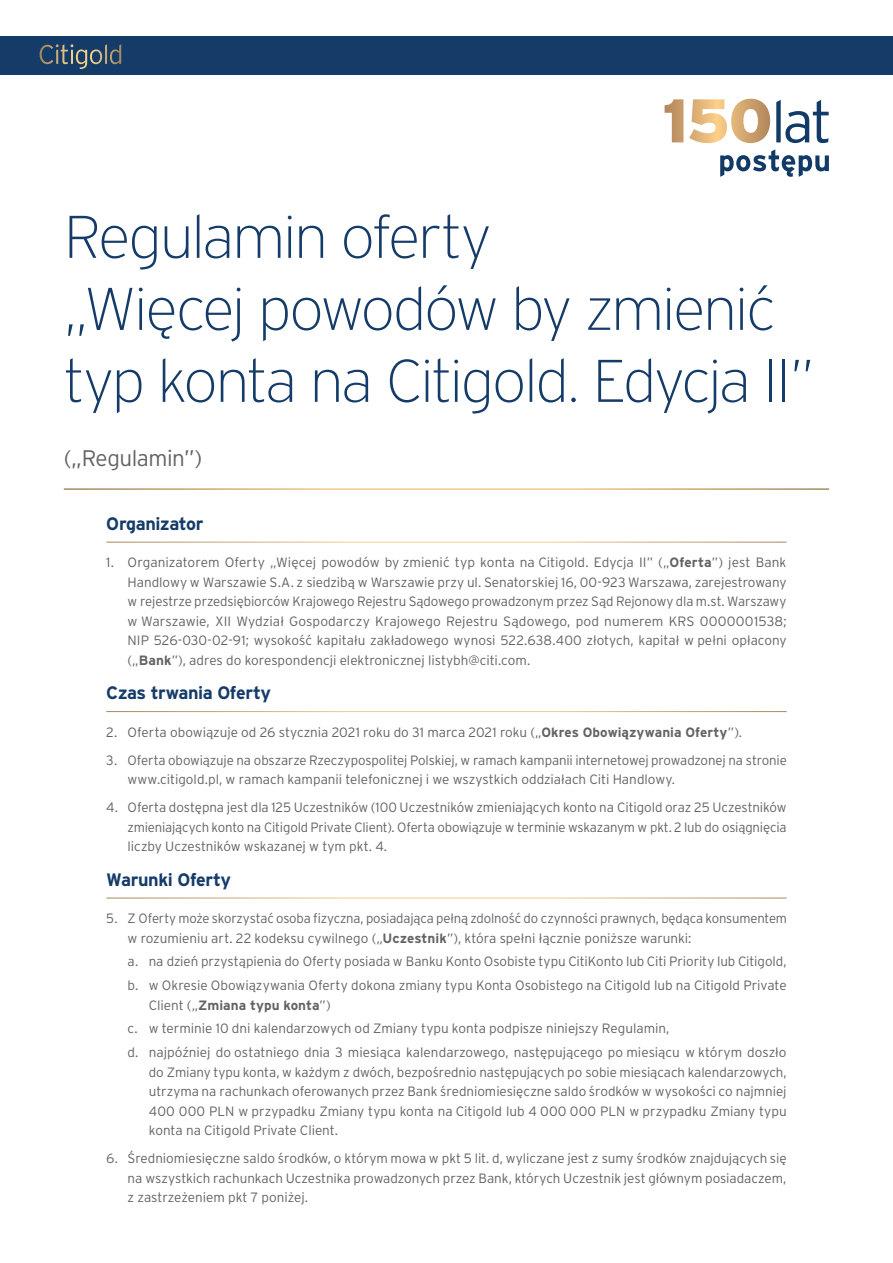
<style>
.page{position:relative;width:893px;height:1263px;background:#fff}
.page>*{position:absolute;margin:0;border:0;box-sizing:border-box;transform-origin:0 0}
.t1{font:300 expanded 60px/72px "Interstate Pl";letter-spacing:-.04em;color:#153b69}
.t2{font:300 22.5px "Interstate Pl";letter-spacing:-.025em;color:#636366}
.t3{font:700 18px "Interstate Pl";letter-spacing:-.025em;color:#153b69}
.t4{font:300 13.5px/19.5px "Interstate Pl";letter-spacing:-.005em;color:#636366;text-align:justify}
.s1{font-weight:700}
</style>
<div class="page">
<div style="left:0;top:37px;width:893px;height:38px;background:#153b69"></div>
<svg style="left:40px;top:44px;width:81px;height:25px"></svg>
<svg style="left:665px;top:99px;width:18px;height:43px"></svg>
<svg style="left:689px;top:99px;width:81px;height:44px"></svg>
<svg style="left:776px;top:100px;width:53px;height:43px"></svg>
<svg style="left:720px;top:149px;width:109px;height:28px"></svg>
<h1 class="t1" style="left:64px;top:201px;width:752px">Regulamin oferty<br>„Więcej powodów by zmienić typ konta na Citigold. Edycja II”</h1>
<h2 class="t2" style="left:64px;top:445px;width:140px">(„Regulamin”)</h2>
<h3 class="t3" style="left:106px;top:513px;width:99px">Organizator</h3>
<p class="t4" style="left:128px;top:553px;width:661px;text-indent:-21px">1. Organizatorem Oferty „Więcej powodów by zmienić typ konta na Citigold. Edycja II” („<span class="s1">Oferta</span>”) jest Bank Handlowy w Warszawie S.A. z siedzibą w Warszawie przy ul. Senatorskiej 16, 00-923 Warszawa, zarejestrowany w rejestrze przedsiębiorców Krajowego Rejestru Sądowego prowadzonym przez Sąd Rejonowy dla m.st. Warszawy w Warszawie, XII Wydział Gospodarczy Krajowego Rejestru Sądowego, pod numerem KRS 0000001538; NIP 526-030-02-91; wysokość kapitału zakładowego wynosi 522.638.400 złotych, kapitał w pełni opłacony („<span class="s1">Bank</span>”), adres do korespondencji elektronicznej listybh@citi.com.</p>
<h3 class="t3" style="left:106px;top:683px;width:166px">Czas trwania Oferty</h3>
<p class="t4" style="left:106px;top:722px;width:637px">2. Oferta obowiązuje od 26 stycznia 2021 roku do 31 marca 2021 roku („<span class="s1">Okres Obowiązywania Oferty</span>”).</p>
<p class="t4" style="left:128px;top:750px;width:661px;text-indent:-21px">3. Oferta obowiązuje na obszarze Rzeczypospolitej Polskiej, w ramach kampanii internetowej prowadzonej na stronie www.citigold.pl, w ramach kampanii telefonicznej i we wszystkich oddziałach Citi Handlowy.</p>
<p class="t4" style="left:128px;top:798px;width:661px;text-indent:-21px">4. Oferta dostępna jest dla 125 Uczestników (100 Uczestników zmieniających konto na Citigold oraz 25 Uczestników zmieniających konto na Citigold Private Client). Oferta obowiązuje w terminie wskazanym w pkt. 2 lub do osiągnięcia liczby Uczestników wskazanej w tym pkt. 4.</p>
<h3 class="t3" style="left:106px;top:869px;width:126px">Warunki Oferty</h3>
<p class="t4" style="left:128px;top:908px;width:661px;text-indent:-21px">5. Z Oferty może skorzystać osoba fizyczna, posiadająca pełną zdolność do czynności prawnych, będąca konsumentem w rozumieniu art. 22 kodeksu cywilnego („<span class="s1">Uczestnik</span>”), która spełni łącznie poniższe warunki:</p>
<p class="t4" style="left:128px;top:950px;width:661px;line-height:23.7px">a. na dzień przystąpienia do Oferty posiada w Banku Konto Osobiste typu CitiKonto lub Citi Priority lub Citigold, b. w Okresie Obowiązywania Oferty dokona zmiany typu Konta Osobistego na Citigold lub na Citigold Private</p>
<p class="t4" style="left:128px;top:993px;width:661px;line-height:23.7px;text-align:left;text-indent:21px">Client („<span class="s1">Zmiana typu konta</span>”)<br>c. w terminie 10 dni kalendarzowych od Zmiany typu konta podpisze niniejszy Regulamin,<br>d. najpóźniej do ostatniego dnia 3 miesiąca kalendarzowego, następującego po miesiącu w którym doszło</p>
<p class="t4" style="left:149px;top:1062px;width:639px">do Zmiany typu konta, w każdym z dwóch, bezpośrednio następujących po sobie miesiącach kalendarzowych, utrzyma na rachunkach oferowanych przez Bank średniomiesięczne saldo środków w wysokości co najmniej 400 000 PLN w przypadku Zmiany typu konta na Citigold lub 4 000 000 PLN w przypadku Zmiany typu konta na Citigold Private Client.</p>
<p class="t4" style="left:128px;top:1149px;width:661px;text-indent:-21px">6. Średniomiesięczne saldo środków, o którym mowa w pkt 5 lit. d, wyliczane jest z sumy środków znajdujących się na wszystkich rachunkach Uczestnika prowadzonych przez Bank, których Uczestnik jest głównym posiadaczem, z zastrzeżeniem pkt 7 poniżej.</p>
</div>
